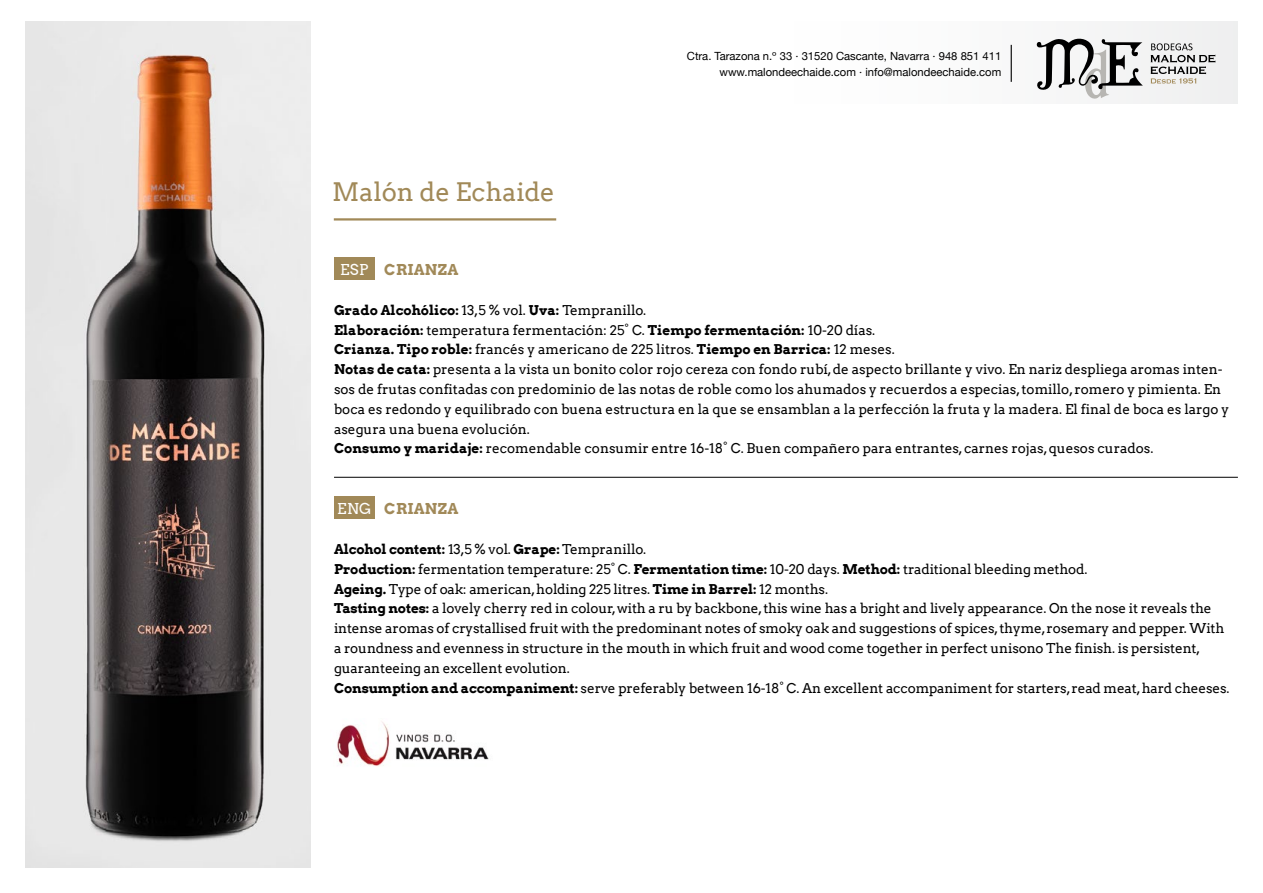
<style>
.page{position:relative;width:1263px;height:893px;background:#fff}
.page>*{position:absolute;margin:0;border:0;box-sizing:border-box;transform-origin:0 0}
.t1{font:25.5px "Arvo";color:#a18958}
.t2{font:700 15px "Arvo";letter-spacing:.02em;color:#a18958}
.t3{font:13.5px/19.8px "Arvo";letter-spacing:-.01em;color:#000}
.t4{font:11.25px/16.5px "Helvetica Neue";color:#000;text-align:right}
.s1{font-weight:400;color:#fff}
.s2{font-weight:700}
</style>
<div class="page">
<svg style="left:1036px;top:37px;width:107px;height:62px"></svg>
<svg style="left:1150px;top:43px;width:65px;height:41px"></svg>
<hr style="left:1011px;top:45px;width:1px;height:37px;background:#000">
<hr style="left:334px;top:218px;width:222px;height:3px;background:#a18958">
<div style="left:334px;top:257px;width:41px;height:23px;background:#a18958"></div>
<div style="left:334px;top:497px;width:41px;height:22px;background:#a18958"></div>
<hr style="left:334px;top:477px;width:904px;height:1px;background:#000">
<img style="left:26px;top:21px;width:284px;height:846px">
<img style="left:337px;top:722px;width:152px;height:44px">
<h1 class="t1" style="left:332px;top:177px;width:224px">Malón de Echaide</h1>
<p class="t4" style="left:687px;top:48px;width:316px">Ctra. Tarazona n.º 33 · 31520 Cascante, Navarra · 948 851 411 www.malondeechaide.com · info@malondeechaide.com</p>
<p class="t2" style="left:340px;top:260px;width:120px"><span class="s1">ESP</span> CRIANZA</p>
<p class="t3" style="left:334px;top:300px;width:896px"><span class="s2">Grado Alcohólico:</span> 13,5 % vol. <span class="s2">Uva:</span> Tempranillo.<br><span class="s2">Elaboración:</span> temperatura fermentación: 25° C. <span class="s2">Tiempo fermentación:</span> 10-20 días.<br><span class="s2">Crianza. Tipo roble:</span> francés y americano de 225 litros. <span class="s2">Tiempo en Barrica:</span> 12 meses.<br><span class="s2">Notas de cata:</span> presenta a la vista un bonito color rojo cereza con fondo rubí, de aspecto brillante y vivo. En nariz despliega aromas inten&shy;sos de frutas confitadas con predominio de las notas de roble como los ahumados y recuerdos a especias, tomillo, romero y pimienta. En boca es redondo y equilibrado con buena estructura en la que se ensamblan a la perfección la fruta y la madera. El final de boca es largo y asegura una buena evolución.<br><span class="s2">Consumo y maridaje:</span> recomendable consumir entre 16-18° C. Buen compañero para entrantes, carnes rojas, quesos curados.</p>
<p class="t2" style="left:337px;top:499px;width:123px"><span class="s1">ENG</span> CRIANZA</p>
<p class="t3" style="left:334px;top:539px;width:897px"><span class="s2">Alcohol content:</span> 13,5 % vol. <span class="s2">Grape:</span> Tempranillo.<br><span class="s2">Production:</span> fermentation temperature: 25° C. <span class="s2">Fermentation time:</span> 10-20 days. <span class="s2">Method:</span> traditional bleeding method.<br><span class="s2">Ageing.</span> Type of oak: american, holding 225 litres. <span class="s2">Time in Barrel:</span> 12 months.<br><span class="s2">Tasting notes:</span> a lovely cherry red in colour, with a ru by backbone, this wine has a bright and lively appearance. On the nose it reveals the intense aromas of crystallised fruit with the predominant notes of smoky oak and suggestions of spices, thyme, rosemary and pepper. With a roundness and evenness in structure in the mouth in which fruit and wood come together in perfect unisono The finish. is persistent, guaranteeing an excellent evolution.<br><span class="s2">Consumption and accompaniment:</span> serve preferably between 16-18° C. An excellent accompaniment for starters, read meat, hard cheeses.</p>
</div>
